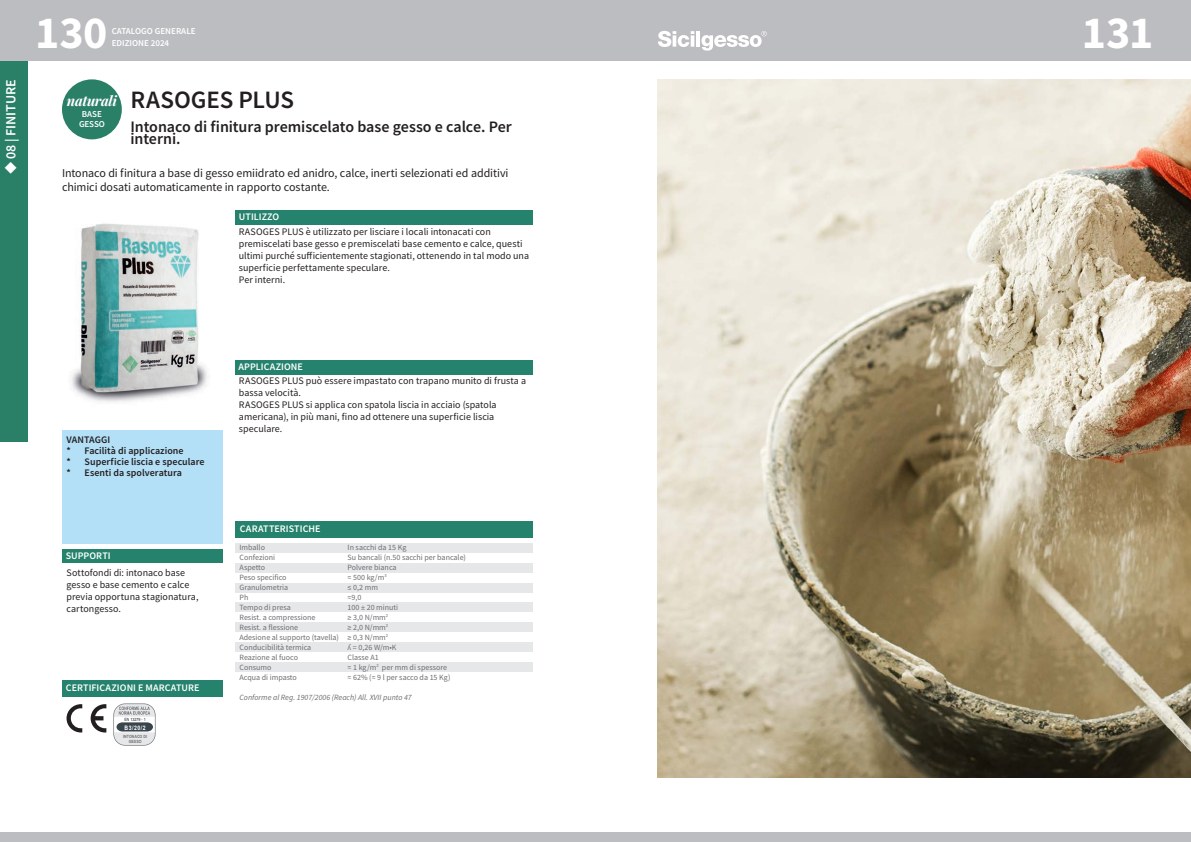
<style>
.page{position:relative;width:1191px;height:842px;background:#fff}
.page>*{position:absolute;margin:0;border:0;box-sizing:border-box;transform-origin:0 0}
.t1{font:700 46px "Source Sans Pro";letter-spacing:-.005em;color:#fff}
.Headline_21_25_Left{font:600 25px "Source Sans Pro";letter-spacing:-.005em;color:#231f20}
.Copy_Text_10_14_Left{font:600 16px/12px "Source Sans Pro";letter-spacing:-.005em;color:#231f20}
.Copy_Text_10_14_Right{font:600 14px "Source Sans Pro";letter-spacing:-.005em;color:#fff}
.Headlines_Copy_Text_12_15_Center{font:italic 14px "Playfair Display";letter-spacing:-.03em;color:#fff}
.Copy_Text_10_14_Left-2{font:12px/14.4px "Source Sans Pro";letter-spacing:-.005em;color:#231f20}
.Copy_Text_10_14_Left-3{font:10px/12px "Source Sans Pro";color:#231f20}
.Copy_Text_10_14_Left-4{font:600 10px "Source Sans Pro";letter-spacing:.005em;color:#231f20}
.Copy_Text_10_14_Left-5{font:600 10px "Source Sans Pro";letter-spacing:.005em;color:#fff}
.Headlines_Copy_Text_12_15_Center-2{font:600 9px "Source Sans Pro";color:#fff}
.t2{font:8px "Source Sans Pro";color:#6c6d70}
.t3{font:italic 8px "Source Sans Pro";color:#6c6d70}
.t4{font:700 6.2px "Arial";color:#fff;scale:.83 1}
.t5{font:700 4.3px/4.3px "Arial";color:#6c6d70;text-align:center;scale:.83 1}
.t6{font:4.3px "Arial";color:#231f20;scale:.83 1}
</style>
<div class="page">
<div style="left:0;top:0;width:1191px;height:61px;background:#bcbdc0"></div>
<svg style="left:658px;top:31px;width:36px;height:16px"></svg>
<hr style="left:696px;top:31px;width:4px;height:16px;background:#fff">
<svg style="left:701px;top:31px;width:65px;height:20px"></svg>
<div style="left:0;top:832px;width:1191px;height:10px;background:#bcbdc0"></div>
<img style="left:658px;top:79px;width:533px;height:699px">
<div style="left:0;top:61px;width:27px;height:380px;background:#2a7f67"></div>
<div style="left:62px;top:79px;width:60px;height:60px;background:#2a7f67;border-radius:50%"></div>
<img style="left:71px;top:223px;width:136px;height:179px">
<div style="left:62px;top:549px;width:161px;height:14px;background:#25826c"></div>
<div style="left:62px;top:430px;width:161px;height:114px;background:#b4e0f7"></div>
<div style="left:235px;top:522px;width:298px;height:16px;background:#25826c"></div>
<div style="left:62px;top:680px;width:161px;height:16px;background:#25826c"></div>
<div style="left:235px;top:210px;width:298px;height:15px;background:#25826c"></div>
<div style="left:235px;top:360px;width:298px;height:15px;background:#25826c"></div>
<svg style="left:67px;top:704px;width:39px;height:28px"></svg>
<div style="left:235px;top:543px;width:298px;height:10px;background:#e6e7e9"></div>
<div style="left:235px;top:563px;width:298px;height:10px;background:#e6e7e9"></div>
<div style="left:235px;top:583px;width:298px;height:9px;background:#e6e7e9"></div>
<div style="left:235px;top:602px;width:298px;height:10px;background:#e6e7e9"></div>
<div style="left:235px;top:622px;width:298px;height:10px;background:#e6e7e9"></div>
<div style="left:235px;top:642px;width:298px;height:10px;background:#e6e7e9"></div>
<div style="left:235px;top:662px;width:298px;height:10px;background:#e6e7e9"></div>
<svg style="left:113px;top:703px;width:42px;height:43px"></svg>
<p class="Copy_Text_10_14_Right" style="left:2px;top:174px;width:97px;rotate:-90deg">◆ 08 | FINITURE</p>
<h1 class="t1" style="left:35px;top:2px;width:74px">130</h1>
<p class="Headlines_Copy_Text_12_15_Center-2" style="left:112px;top:25px;width:85px">CATALOGO GENERALE</p>
<p class="Headlines_Copy_Text_12_15_Center-2" style="left:112px;top:37px;width:59px">EDIZIONE 2024</p>
<p class="Headlines_Copy_Text_12_15_Center" style="left:67px;top:90px;width:51px">naturali</p>
<p class="Headline_21_25_Left" style="left:130px;top:83px;width:165px">RASOGES PLUS</p>
<p class="Headlines_Copy_Text_12_15_Center-2" style="left:82px;top:109px;width:21px">BASE</p>
<p class="Headlines_Copy_Text_12_15_Center-2" style="left:79px;top:119px;width:27px">GESSO</p>
<p class="Copy_Text_10_14_Left" style="left:130px;top:121px;width:383px">Intonaco di finitura premiscelato base gesso e calce. Per interni.</p>
<p class="Copy_Text_10_14_Left-2" style="left:62px;top:166px;width:448px">Intonaco di finitura a base di gesso emiidrato ed anidro, calce, inerti selezionati ed additivi chimici dosati automaticamente in rapporto costante.</p>
<p class="Copy_Text_10_14_Left-5" style="left:239px;top:210px;width:42px">UTILIZZO</p>
<p class="Copy_Text_10_14_Left-3" style="left:239px;top:226px;width:292px">RASOGES PLUS è utilizzato per lisciare i locali intonacati con premiscelati base gesso e premiscelati base cemento e calce, questi ultimi purché sufficientemente stagionati, ottenendo in tal modo una superficie perfettamente speculare.</p>
<p class="Copy_Text_10_14_Left-3" style="left:239px;top:274px;width:48px">Per interni.</p>
<p class="Copy_Text_10_14_Left-4" style="left:67px;top:433px;width:45px">VANTAGGI</p>
<p class="Copy_Text_10_14_Left-4" style="left:67px;top:444px;width:119px">* Facilità di applicazione</p>
<p class="Copy_Text_10_14_Left-4" style="left:67px;top:455px;width:140px">* Superficie liscia e speculare</p>
<p class="Copy_Text_10_14_Left-4" style="left:67px;top:466px;width:117px">* Esenti da spolveratura</p>
<p class="Copy_Text_10_14_Left-5" style="left:66px;top:549px;width:46px">SUPPORTI</p>
<p class="Copy_Text_10_14_Left-3" style="left:67px;top:567px;width:133px">Sottofondi di: intonaco base gesso e base cemento e calce previa opportuna stagionatura, cartongesso.</p>
<p class="Copy_Text_10_14_Left-5" style="left:66px;top:681px;width:135px">CERTIFICAZIONI E MARCATURE</p>
<p class="t6" style="left:125px;top:717px;width:27px">EN 13279 - 1</p>
<p class="t4" style="left:125px;top:723px;width:27px">B3/20/2</p>
<p class="t5" style="left:123px;top:735px;width:30px">INTONACO DI<br>GESSO</p>
<p class="Copy_Text_10_14_Left-5" style="left:238px;top:360px;width:66px">APPLICAZIONE</p>
<p class="Copy_Text_10_14_Left-3" style="left:239px;top:375px;width:289px">RASOGES PLUS può essere impastato con trapano munito di frusta a bassa velocità.</p>
<p class="Copy_Text_10_14_Left-3" style="left:239px;top:399px;width:259px">RASOGES PLUS si applica con spatola liscia in acciaio (spatola americana), in più mani, fino ad ottenere una superficie liscia speculare.</p>
<p class="Copy_Text_10_14_Left-5" style="left:240px;top:522px;width:82px">CARATTERISTICHE</p>
<p class="t2" style="left:239px;top:542px;width:27px">Imballo</p>
<p class="t2" style="left:347px;top:542px;width:60px">In sacchi da 15 Kg</p>
<p class="t2" style="left:239px;top:552px;width:37px">Confezioni</p>
<p class="t2" style="left:347px;top:552px;width:120px">Su bancali (n.50 sacchi per bancale)</p>
<p class="t2" style="left:239px;top:562px;width:27px">Aspetto</p>
<p class="t2" style="left:347px;top:562px;width:51px">Polvere bianca</p>
<p class="t2" style="left:239px;top:572px;width:49px">Peso specifico</p>
<p class="t2" style="left:347px;top:572px;width:41px">≈ 500 kg/m<sup>3</sup></p>
<p class="t2" style="left:239px;top:582px;width:50px">Granulometria</p>
<p class="t2" style="left:347px;top:582px;width:32px">≤ 0,2 mm</p>
<p class="t2" style="left:239px;top:592px;width:10px">Ph</p>
<p class="t2" style="left:347px;top:592px;width:15px">≈9,0</p>
<p class="t2" style="left:239px;top:602px;width:53px">Tempo di presa</p>
<p class="t2" style="left:347px;top:602px;width:52px">100 ± 20 minuti</p>
<p class="t2" style="left:239px;top:612px;width:77px">Resist. a compressione</p>
<p class="t2" style="left:347px;top:612px;width:42px">≥ 3,0 N/mm<sup>2</sup></p>
<p class="t2" style="left:239px;top:622px;width:60px">Resist. a flessione</p>
<p class="t2" style="left:347px;top:622px;width:42px">≥ 2,0 N/mm<sup>2</sup></p>
<p class="t2" style="left:239px;top:632px;width:150px">Adesione al supporto (tavella) ≥ 0,3 N/mm<sup>2</sup></p>
<p class="t2" style="left:239px;top:642px;width:73px">Conducibilità termica</p>
<p class="t2" style="left:353px;top:642px;width:45px">= 0,26 W/m•K</p>
<p class="t2" style="left:239px;top:652px;width:60px">Reazione al fuoco</p>
<p class="t2" style="left:347px;top:652px;width:33px">Classe A1</p>
<p class="t2" style="left:239px;top:662px;width:33px">Consumo</p>
<p class="t2" style="left:347px;top:662px;width:101px">≈ 1 kg/m<sup>2</sup> per mm di spessore</p>
<p class="t2" style="left:239px;top:672px;width:59px">Acqua di impasto</p>
<p class="t2" style="left:347px;top:672px;width:104px">≈ 62% (≈ 9 l per sacco da 15 Kg)</p>
<p class="t3" style="left:239px;top:692px;width:174px">Conforme al Reg. 1907/2006 (Reach) All. XVII punto 47</p>
<h1 class="t1" style="left:1082px;top:2px;width:73px">131</h1>
</div>
